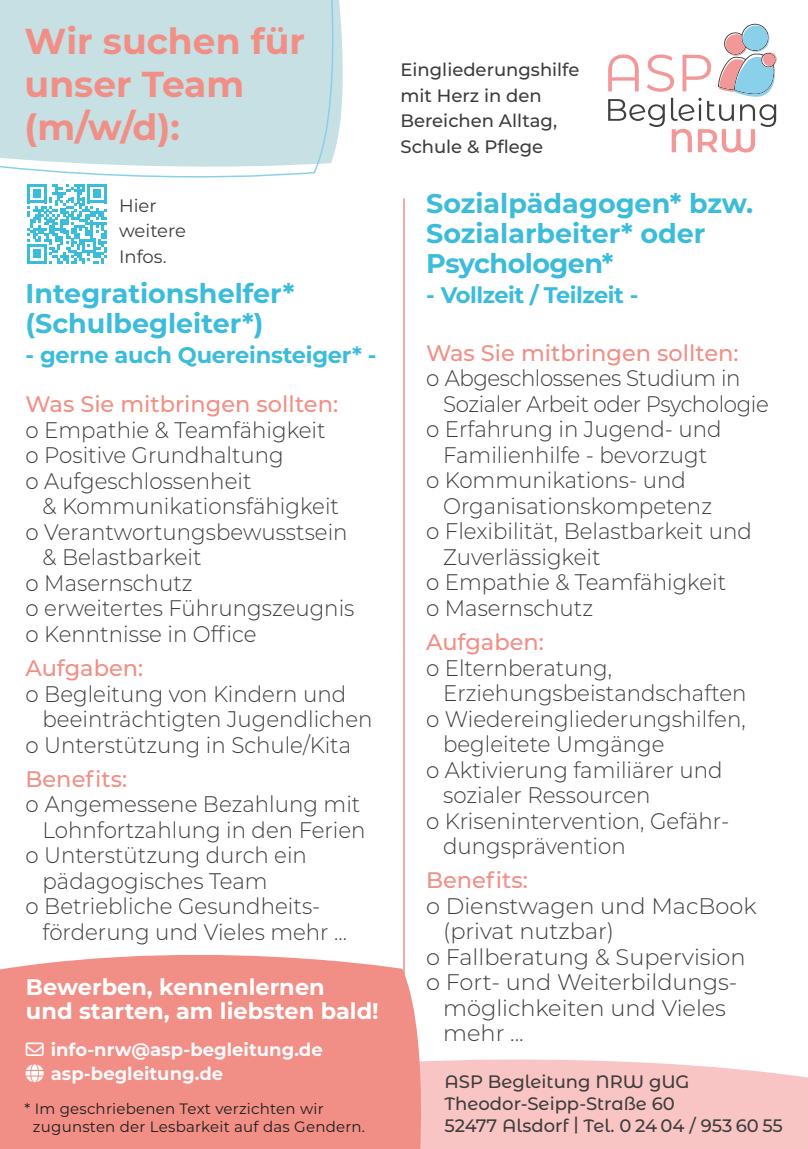
<style>
.page{position:relative;width:808px;height:1149px;background:#fff}
.page>*{position:absolute;margin:0;border:0;box-sizing:border-box;transform-origin:0 0}
.t1{font:700 36px/43.2px "Montserrat";color:#f18f86}
.t2{font:700 27px/30px "Montserrat";color:#3bbcdb}
.t3{font:300 22.5px/25.5px "Montserrat";color:#3d3d3c;scale:.95 1}
.t4{font:300 22.5px "Montserrat";color:#3d3d3c}
.t5{font:500 22.5px "Montserrat";color:#f18f86}
.t6{font:300 22.5px "Montserrat";letter-spacing:-.02em;color:#3d3d3c;scale:.95 1}
.t7{font:700 22.5px/24px "Montserrat";color:#fff}
.t8{font:700 22.5px "Montserrat";letter-spacing:-.015em;color:#3bbcdb}
.t9{font:500 18px/21.9px "Montserrat Alternates";color:#3d3d3c}
.t10{font:500 18px/25.5px "Montserrat";color:#3d3d3c}
.t11{font:700 18px "Montserrat";color:#f7fafb}
.t12{font:18px/25.5px "Montserrat";color:#3d3d3c}
.t13{font:15px/18px "Montserrat";letter-spacing:.015em;color:#1d1d1b}
.s1{color:#fff}
</style>
<div class="page">
<div style="left:434px;top:1059px;width:374px;height:89px;background:#f8c5c4"></div>
<div style="left:0;top:955px;width:434px;height:193px;background:#f18f86"></div>
<svg style="left:608px;top:24px;width:169px;height:128px"></svg>
<hr style="left:403px;top:198px;width:2px;height:822px;background:#f18f86">
<svg style="left:27px;top:195px;width:80px;height:68px"></svg>
<svg style="left:0;top:0;width:343px;height:195px;background:#cce4e7"></svg>
<svg style="left:26px;top:1064px;width:18px;height:18px"></svg>
<h1 class="t1" style="left:25px;top:18px;width:282px">Wir suchen für unser Team (m/w/d):</h1>
<p class="t12" style="left:119px;top:192px;width:68px">Hier weitere<br>Infos.</p>
<p class="t2" style="left:26px;top:277px;width:270px">Integrationshelfer* (Schulbegleiter*)</p>
<p class="t8" style="left:26px;top:338px;width:352px">- gerne auch Quereinsteiger* -</p>
<p class="t5" style="left:26px;top:388px;width:314px">Was Sie mitbringen sollten:</p>
<p class="t3" style="left:26px;top:416px;width:317px">o Empathie &amp; Teamfähigkeit o Positive Grundhaltung<br>o Aufgeschlossenheit</p>
<p class="t3" style="left:43px;top:493px;width:314px">&amp; Kommunikationsfähigkeit</p>
<p class="t3" style="left:26px;top:518px;width:341px">o Verantwortungsbewusstsein</p>
<p class="t3" style="left:43px;top:544px;width:169px">&amp; Belastbarkeit</p>
<p class="t3" style="left:26px;top:569px;width:177px">o Masernschutz</p>
<p class="t3" style="left:26px;top:595px;width:348px">o erweitertes Führungszeugnis</p>
<p class="t3" style="left:26px;top:620px;width:245px">o Kenntnisse in Office</p>
<p class="t5" style="left:26px;top:652px;width:119px">Aufgaben:</p>
<p class="t3" style="left:26px;top:680px;width:339px">o Begleitung von Kindern und</p>
<p class="t3" style="left:43px;top:705px;width:349px">beeinträchtigten Jugendlichen</p>
<p class="t3" style="left:26px;top:731px;width:344px">o Unterstützung in Schule/Kita</p>
<p class="t5" style="left:26px;top:762px;width:103px">Benefits:</p>
<p class="t3" style="left:26px;top:790px;width:354px">o Angemessene Bezahlung mit</p>
<p class="t3" style="left:43px;top:816px;width:341px">Lohnfortzahlung in den Ferien</p>
<p class="t3" style="left:26px;top:841px;width:298px">o Unterstützung durch ein</p>
<p class="t3" style="left:43px;top:867px;width:238px">pädagogisches Team</p>
<p class="t3" style="left:26px;top:892px;width:312px">o Betriebliche Gesundheits-</p>
<p class="t3" style="left:43px;top:918px;width:322px">förderung und Vieles mehr ...</p>
<p class="t7" style="left:26px;top:973px;width:354px">Bewerben, kennenlernen<br>und starten, am liebsten bald!</p>
<p class="t11" style="left:26px;top:1036px;width:298px">✉ info-nrw@asp-begleitung.de</p>
<p class="t11" style="left:26px;top:1060px;width:199px"><span class="s1">●□</span> asp-begleitung.de</p>
<p class="t13" style="left:33px;top:1098px;width:334px;text-indent:-8px">* Im geschriebenen Text verzichten wir zugunsten der Lesbarkeit auf das Gendern.</p>
<p class="t10" style="left:400px;top:56px;width:181px">Eingliederungshilfe mit Herz in den<br>Bereichen Alltag,<br>Schule &amp; Pflege</p>
<p class="t2" style="left:426px;top:187px;width:329px">Sozialpädagogen* bzw.<br>Sozialarbeiter* oder<br>Psychologen*</p>
<p class="t8" style="left:426px;top:278px;width:214px">- Vollzeit / Teilzeit -</p>
<p class="t5" style="left:426px;top:337px;width:314px">Was Sie mitbringen sollten:</p>
<p class="t6" style="left:426px;top:363px;width:332px">o Abgeschlossenes Studium in</p>
<p class="t6" style="left:443px;top:388px;width:344px">Sozialer Arbeit oder Psychologie</p>
<p class="t3" style="left:426px;top:416px;width:313px">o Erfahrung in Jugend- und</p>
<p class="t3" style="left:443px;top:441px;width:279px">Familienhilfe - bevorzugt</p>
<p class="t3" style="left:426px;top:467px;width:275px">o Kommunikations- und</p>
<p class="t3" style="left:443px;top:492px;width:285px">Organisationskompetenz</p>
<p class="t3" style="left:426px;top:518px;width:344px">o Flexibilität, Belastbarkeit und</p>
<p class="t3" style="left:443px;top:543px;width:167px">Zuverlässigkeit</p>
<p class="t3" style="left:426px;top:569px;width:317px">o Empathie &amp; Teamfähigkeit</p>
<p class="t3" style="left:426px;top:594px;width:177px">o Masernschutz</p>
<p class="t5" style="left:426px;top:626px;width:119px">Aufgaben:</p>
<p class="t3" style="left:426px;top:654px;width:197px">o Elternberatung,</p>
<p class="t3" style="left:443px;top:679px;width:321px">Erziehungsbeistandschaften</p>
<p class="t3" style="left:426px;top:705px;width:338px">o Wiedereingliederungshilfen,</p>
<p class="t3" style="left:443px;top:730px;width:235px">begleitete Umgänge</p>
<p class="t3" style="left:426px;top:756px;width:314px">o Aktivierung familiärer und</p>
<p class="t3" style="left:443px;top:781px;width:220px">sozialer Ressourcen</p>
<p class="t3" style="left:426px;top:807px;width:321px">o Krisenintervention, Gefähr-</p>
<p class="t3" style="left:443px;top:832px;width:194px">dungsprävention</p>
<p class="t5" style="left:426px;top:864px;width:103px">Benefits:</p>
<p class="t4" style="left:426px;top:890px;width:332px">o Dienstwagen und MacBook</p>
<p class="t4" style="left:443px;top:915px;width:172px">(privat nutzbar)</p>
<p class="t4" style="left:426px;top:941px;width:321px">o Fallberatung &amp; Supervision</p>
<p class="t4" style="left:426px;top:966px;width:313px">o Fort- und Weiterbildungs-</p>
<p class="t4" style="left:443px;top:992px;width:284px">möglichkeiten und Vieles</p>
<p class="t4" style="left:443px;top:1017px;width:82px">mehr ...</p>
<p class="t9" style="left:444px;top:1069px;width:340px">ASP Begleitung NRW gUG<br>Theodor-Seipp-Straße 60<br>52477 Alsdorf | Tel. 0 24 04 / 953 60 55</p>
</div>
